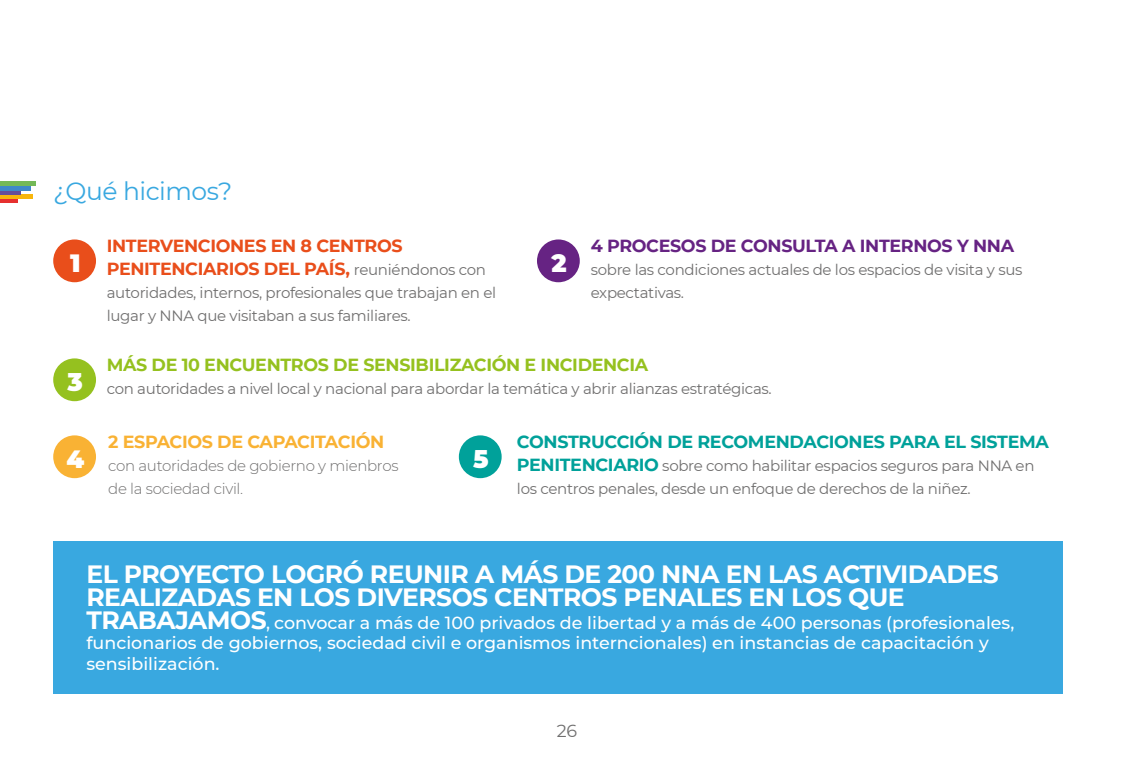
<style>
.page{position:relative;width:1134px;height:765px;background:#fff}
.page>*{position:absolute;margin:0;border:0;box-sizing:border-box;transform-origin:0 0}
.t1{font:700 25px/22.9px "Montserrat";letter-spacing:-.02em;color:#fff}
.t2{font:25px "Montserrat";letter-spacing:-.02em;color:#39a8e0}
.t3{font:900 25px "Montserrat";color:#fff}
.t4{font:500 17.5px/20.4px "Montserrat";color:#fff}
.t5{font:700 17.5px/22.9px "Montserrat";letter-spacing:-.02em;color:#e94e1b}
.t6{font:700 17.5px "Montserrat";letter-spacing:-.02em;color:#95c11f}
.t7{font:700 17.5px "Montserrat";letter-spacing:-.02em;color:#00a19a}
.t8{font:700 17.5px "Montserrat";letter-spacing:-.02em;color:#662383}
.t9{font:700 17.5px "Montserrat";letter-spacing:-.02em;color:#f9b234}
.t10{font:17.5px "Montserrat";color:#706f6f}
.t11{font:15px/22.9px "Montserrat";letter-spacing:-.02em;color:#706f6f}
.t12{font:300 15px/22.9px "Montserrat";letter-spacing:-.02em;color:#706f6f}
.s1{font-weight:400;font-size:15px;color:#706f6f}
.s2{font-weight:700;font-size:17.5px;color:#00a19a}
.s3{font-weight:700;font-size:25px}
</style>
<div class="page">
<hr style="left:0;top:199px;width:17px;height:4px;background:#e6302f">
<div style="left:0;top:194px;width:32px;height:5px;background:#f8b60c"></div>
<svg style="left:0;top:190px;width:21px;height:4px"></svg>
<hr style="left:0;top:186px;width:31px;height:4px;background:#3e89c9">
<hr style="left:0;top:182px;width:35px;height:4px;background:#74b957">
<div style="left:537px;top:239px;width:43px;height:43px;background:#662383;border-radius:50%"></div>
<div style="left:53px;top:358px;width:43px;height:43px;background:#95c11f;border-radius:50%"></div>
<div style="left:53px;top:435px;width:43px;height:43px;background:#f9b234;border-radius:50%"></div>
<div style="left:53px;top:239px;width:43px;height:43px;background:#e94e1b;border-radius:50%"></div>
<div style="left:459px;top:435px;width:43px;height:43px;background:#00a19a;border-radius:50%"></div>
<div style="left:53px;top:541px;width:1010px;height:152px;background:#39a8e0"></div>
<h1 class="t2" style="left:53px;top:174px;width:180px">¿Qué hicimos?</h1>
<h1 class="t3" style="left:70px;top:244px;width:12px">1</h1>
<p class="t5" style="left:107px;top:234px;width:381px">INTERVENCIONES EN 8 CENTROS<br>PENITENCIARIOS DEL PAÍS, <span class="s1">reuniéndonos con</span></p>
<p class="t11" style="left:107px;top:281px;width:391px">autoridades, internos, profesionales que trabajan en el lugar y NNA que visitaban a sus familiares.</p>
<h1 class="t3" style="left:551px;top:244px;width:17px">2</h1>
<p class="t8" style="left:591px;top:234px;width:425px">4 PROCESOS DE CONSULTA A INTERNOS Y NNA</p>
<p class="t11" style="left:591px;top:258px;width:433px">sobre las condiciones actuales de los espacios de visita y sus expectativas.</p>
<p class="t6" style="left:107px;top:353px;width:543px">MÁS DE 10 ENCUENTROS DE SENSIBILIZACIÓN E INCIDENCIA</p>
<p class="t11" style="left:68px;top:377px;width:706px"><sup>3</sup> con autoridades a nivel local y nacional para abordar la temática y abrir alianzas estratégicas.</p>
<p class="t9" style="left:108px;top:430px;width:278px">2 ESPACIOS DE CAPACITACIÓN</p>
<p class="t12" style="left:108px;top:454px;width:292px">con autoridades de gobierno y mienbros de la sociedad civil.</p>
<p class="t7" style="left:517px;top:430px;width:533px">CONSTRUCCIÓN DE RECOMENDACIONES PARA EL SISTEMA</p>
<p class="t11" style="left:517px;top:454px;width:519px"><span class="s2">PENITENCIARIO</span> sobre como habilitar espacios seguros para NNA en los centros penales, desde un enfoque de derechos de la niñez.</p>
<h1 class="t3" style="left:66px;top:440px;width:19px">4</h1>
<h1 class="t3" style="left:473px;top:440px;width:17px">5</h1>
<h1 class="t1" style="left:86px;top:562px;width:914px">EL PROYECTO LOGRÓ REUNIR A MÁS DE 200 NNA EN LAS ACTIVIDADES<br>REALIZADAS EN LOS DIVERSOS CENTROS PENALES EN LOS QUE</h1>
<p class="t4" style="left:86px;top:612px;width:929px"><span class="s3">TRABAJAMOS</span>, convocar a más de 100 privados de libertad y a más de 400 personas (profesionales, funcionarios de gobiernos, sociedad civil e organismos interncionales) en instancias de capacitación y sensibilización.</p>
<p class="t10" style="left:557px;top:719px;width:22px">26</p>
</div>
